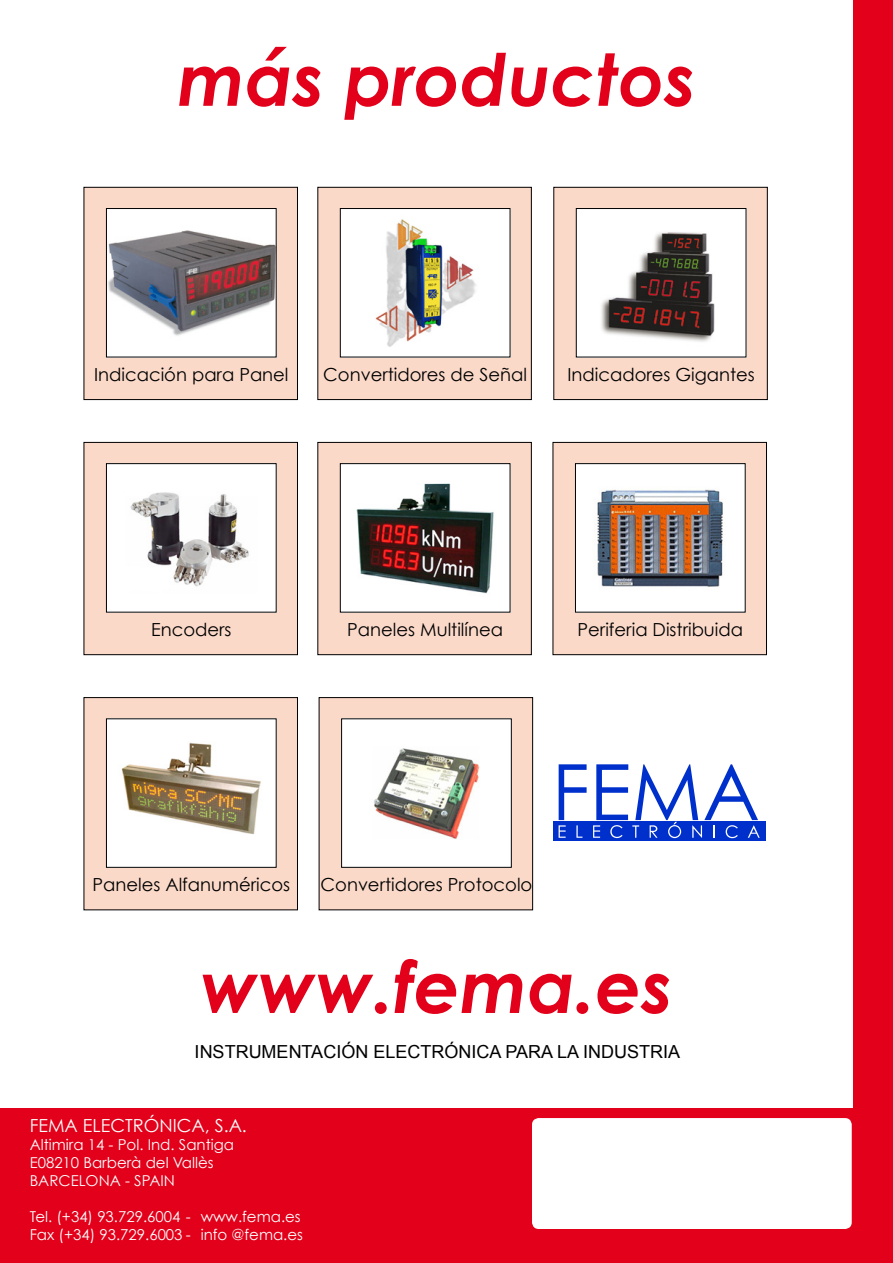
<style>
.page{position:relative;width:893px;height:1263px;background:#fff}
.page>*{position:absolute;margin:0;border:0;box-sizing:border-box;transform-origin:0 0}
.t1{font:italic 700 72px "Century Gothic";color:#e2001a}
.t2{font:18px "Century Gothic";color:#000}
.t3{font:18px "Arial";color:#000}
.t4{font:18px "Century Gothic";color:#fff}
.t5{font:15px/18px "Century Gothic";color:#fff}
</style>
<div class="page">
<div style="left:319px;top:698px;width:214px;height:212px;background:#fbd9c9"></div>
<div style="left:319px;top:697px;width:214px;height:213px;border:1px solid #000"></div>
<img style="left:343px;top:721px;width:166px;height:144px">
<div style="left:84px;top:698px;width:213px;height:212px;background:#fbd9c9"></div>
<div style="left:84px;top:697px;width:214px;height:213px;border:1px solid #000"></div>
<img style="left:108px;top:721px;width:166px;height:144px">
<div style="left:553px;top:442px;width:213px;height:213px;background:#fbd9c9"></div>
<div style="left:553px;top:442px;width:214px;height:213px;border:1px solid #000"></div>
<img style="left:577px;top:465px;width:166px;height:145px">
<div style="left:575px;top:463px;width:170px;height:149px;border:1px solid #000"></div>
<div style="left:318px;top:442px;width:213px;height:213px;background:#fbd9c9"></div>
<div style="left:318px;top:442px;width:214px;height:213px;border:1px solid #000"></div>
<img style="left:342px;top:465px;width:166px;height:145px">
<div style="left:340px;top:463px;width:170px;height:149px;border:1px solid #000"></div>
<div style="left:84px;top:442px;width:213px;height:213px;background:#fbd9c9"></div>
<div style="left:84px;top:442px;width:214px;height:213px;border:1px solid #000"></div>
<img style="left:108px;top:465px;width:166px;height:145px">
<div style="left:106px;top:463px;width:170px;height:149px;border:1px solid #000"></div>
<div style="left:554px;top:187px;width:213px;height:213px;background:#fbd9c9"></div>
<div style="left:554px;top:187px;width:213px;height:213px;border:1px solid #000"></div>
<img style="left:578px;top:210px;width:166px;height:145px">
<div style="left:576px;top:208px;width:170px;height:149px;border:1px solid #000"></div>
<div style="left:318px;top:187px;width:213px;height:213px;background:#fbd9c9"></div>
<div style="left:318px;top:187px;width:214px;height:213px;border:1px solid #000"></div>
<img style="left:342px;top:210px;width:166px;height:145px">
<div style="left:340px;top:208px;width:170px;height:149px;border:1px solid #000"></div>
<div style="left:84px;top:187px;width:213px;height:213px;background:#fbd9c9"></div>
<div style="left:84px;top:187px;width:214px;height:213px;border:1px solid #000"></div>
<img style="left:108px;top:210px;width:166px;height:145px">
<div style="left:106px;top:208px;width:170px;height:149px;border:1px solid #000"></div>
<div style="left:0;top:1109px;width:893px;height:154px;background:#e2001a"></div>
<div style="left:853px;top:0;width:40px;height:1263px;background:#e2001a"></div>
<div style="left:532px;top:1118px;width:320px;height:111px;background:#fff;border-radius:7px"></div>
<div style="left:553px;top:822px;width:213px;height:19px;background:#0030cc"></div>
<svg style="left:559px;top:764px;width:28px;height:74px"></svg>
<svg style="left:593px;top:764px;width:167px;height:75px"></svg>
<h1 class="t1" style="left:178px;top:33px;width:520px">más productos</h1>
<p class="t2" style="left:94px;top:363px;width:196px">Indicación para Panel</p>
<p class="t2" style="left:323px;top:363px;width:205px">Convertidores de Señal</p>
<p class="t2" style="left:567px;top:363px;width:189px">Indicadores Gigantes</p>
<p class="t2" style="left:151px;top:619px;width:82px">Encoders</p>
<p class="t2" style="left:347px;top:619px;width:157px">Paneles Multilínea</p>
<p class="t2" style="left:578px;top:619px;width:167px">Periferia Distribuida</p>
<p class="t2" style="left:92px;top:874px;width:199px">Paneles Alfanuméricos</p>
<p class="t2" style="left:321px;top:874px;width:213px">Convertidores Protocolo</p>
<h1 class="t1" style="left:201px;top:940px;width:474px">www.fema.es</h1>
<p class="t3" style="left:195px;top:1040px;width:487px">INSTRUMENTACIÓN ELECTRÓNICA PARA LA INDUSTRIA</p>
<p class="t4" style="left:30px;top:1114px;width:219px">FEMA ELECTRÓNICA, S.A.</p>
<p class="t5" style="left:30px;top:1135px;width:206px">Altimira 14 - Pol. Ind. Santiga<br>E08210 Barberà del Vallès<br>BARCELONA - SPAIN</p>
<p class="t5" style="left:30px;top:1207px;width:275px">Tel. (+34) 93.729.6004 - www.fema.es<br>Fax (+34) 93.729.6003 - info @fema.es</p>
</div>
